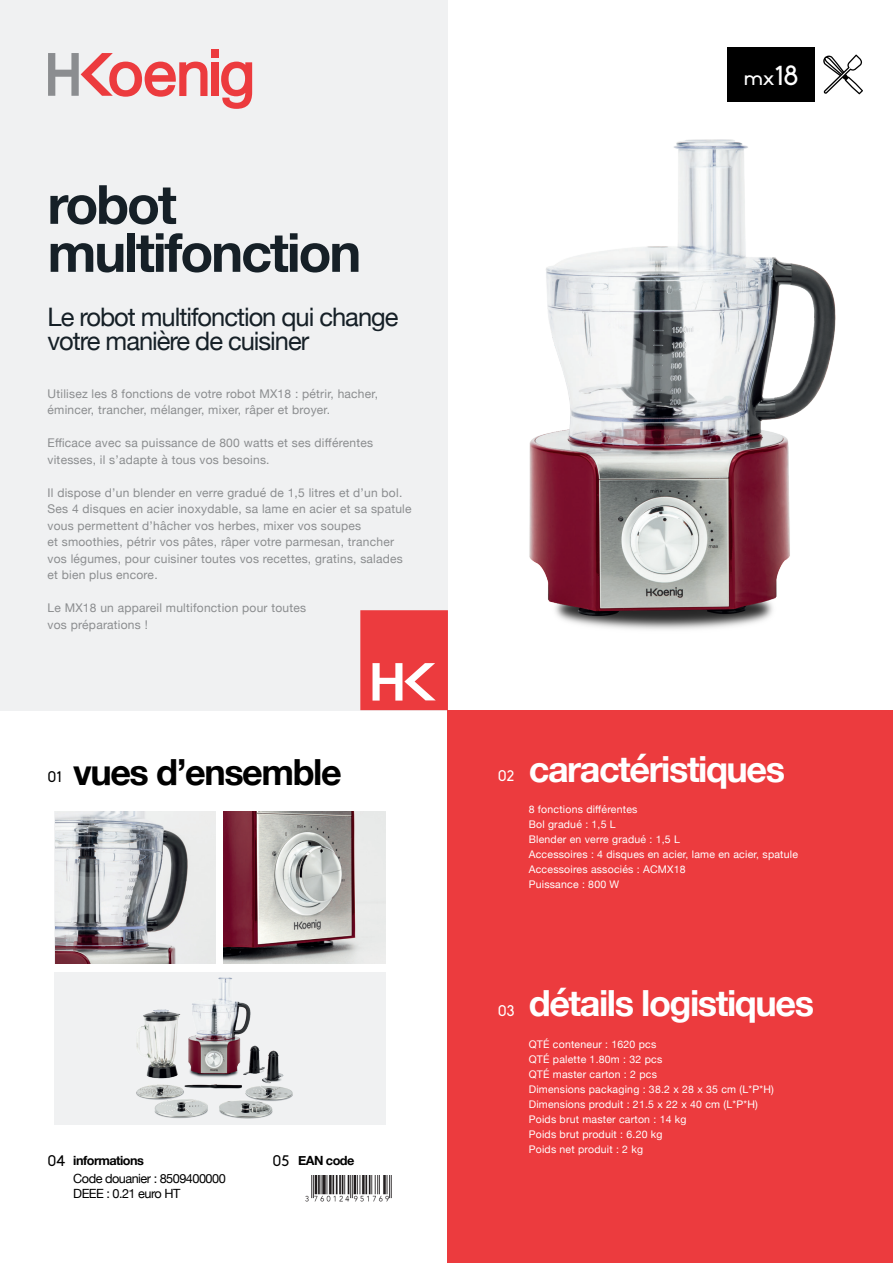
<style>
.page{position:relative;width:893px;height:1263px;background:#fff}
.page>*{position:absolute;margin:0;border:0;box-sizing:border-box;transform-origin:0 0}
.t1{font:700 54px/48px "Helvetica Neue";letter-spacing:-.04em;color:#162027}
.t2{font:700 36px "Helvetica Neue";letter-spacing:-.04em;color:#fff}
.t3{font:700 36px "Helvetica Neue";letter-spacing:-.04em;color:#000}
.t4{font:25.5px/24px "Helvetica Neue";letter-spacing:-.04em;color:#162027}
.t5{font:21px "Biko";color:#fff}
.t6{font:15px "Biko";color:#000}
.t7{font:15px "Biko";color:#fff}
.t8{font:12.75px/18px "Helvetica Neue";letter-spacing:-.04em;color:#000}
.t9{font:700 12.75px "Helvetica Neue";letter-spacing:-.04em;color:#000}
.t10{font:12px/16.5px "Helvetica Neue";letter-spacing:.02em;color:#8b8d8f}
.t11{font:10.5px "Helvetica Neue";letter-spacing:.02em;color:#fff}
.s1{font-size:27px}
.s2{font-weight:700}
</style>
<div class="page">
<div style="left:0;top:0;width:448px;height:710px;background:#f0f1f2"></div>
<div style="left:448px;top:710px;width:445px;height:553px;background:#ec3b3e"></div>
<div style="left:727px;top:48px;width:88px;height:54px;background:#000"></div>
<svg style="left:823px;top:55px;width:40px;height:39px"></svg>
<svg style="left:360px;top:610px;width:88px;height:100px;background:#ee5a5c"></svg>
<div style="left:211px;top:49px;width:7px;height:8px;background:#ec3b3e"></div>
<div style="left:211px;top:62px;width:7px;height:34px;background:#ec3b3e"></div>
<svg style="left:48px;top:53px;width:159px;height:44px"></svg>
<svg style="left:221px;top:62px;width:31px;height:47px"></svg>
<img style="left:305px;top:1175px;width:87px;height:27px">
<img style="left:399px;top:139px;width:437px;height:515px">
<div style="left:54px;top:972px;width:332px;height:152px;background:#f0f1f2"></div>
<img style="left:136px;top:977px;width:157px;height:142px">
<img style="left:55px;top:811px;width:161px;height:152px">
<img style="left:224px;top:811px;width:162px;height:152px">
<p class="t1" style="left:48px;top:182px;width:315px">robot multifonction</p>
<p class="t4" style="left:48px;top:307px;width:352px">Le robot multifonction qui change votre manière de cuisiner</p>
<p class="t10" style="left:48px;top:386px;width:332px">Utilisez les 8 fonctions de votre robot MX18 : pétrir, hacher, émincer, trancher, mélanger, mixer, râper et broyer.</p>
<p class="t10" style="left:48px;top:435px;width:327px">Efficace avec sa puissance de 800 watts et ses différentes vitesses, il s’adapte à tous vos besoins.</p>
<p class="t10" style="left:48px;top:485px;width:366px">Il dispose d’un blender en verre gradué de 1,5 litres et d’un bol.<br>Ses 4 disques en acier inoxydable, sa lame en acier et sa spatule vous permettent d’hâcher vos herbes, mixer vos soupes<br>et smoothies, pétrir vos pâtes, râper votre parmesan, trancher vos légumes, pour cuisiner toutes vos recettes, gratins, salades et bien plus encore.</p>
<p class="t10" style="left:48px;top:600px;width:260px">Le MX18 un appareil multifonction pour toutes vos préparations !</p>
<p class="t5" style="left:744px;top:66px;width:56px">mx<span class="s1">18</span></p>
<p class="t3" style="left:73px;top:743px;width:270px">vues d’ensemble</p>
<p class="t6" style="left:48px;top:769px;width:16px">01</p>
<p class="t7" style="left:498px;top:768px;width:18px">02</p>
<p class="t2" style="left:529px;top:741px;width:258px">caractéristiques</p>
<p class="t11" style="left:529px;top:802px;width:110px">8 fonctions différentes</p>
<p class="t11" style="left:529px;top:817px;width:89px">Bol gradué : 1,5 L</p>
<p class="t11" style="left:529px;top:832px;width:153px">Blender en verre gradué : 1,5 L</p>
<p class="t11" style="left:529px;top:847px;width:271px">Accessoires : 4 disques en acier, lame en acier, spatule</p>
<p class="t11" style="left:529px;top:862px;width:158px">Accessoires associés : ACMX18</p>
<p class="t11" style="left:529px;top:877px;width:92px">Puissance : 800 W</p>
<p class="t6" style="left:48px;top:1152px;width:19px">04</p>
<p class="t6" style="left:272px;top:1152px;width:18px">05</p>
<p class="t8" style="left:73px;top:1152px;width:154px"><span class="s2">informations<br></span>Code douanier : 8509400000</p>
<p class="t8" style="left:73px;top:1185px;width:109px">DEEE : 0.21 euro HT</p>
<p class="t9" style="left:298px;top:1150px;width:58px">EAN code</p>
<p class="t7" style="left:498px;top:1002px;width:18px">03</p>
<p class="t2" style="left:529px;top:975px;width:287px">détails logistiques</p>
<p class="t11" style="left:529px;top:1036px;width:129px">QTÉ conteneur : 1620 pcs</p>
<p class="t11" style="left:529px;top:1051px;width:135px">QTÉ palette 1.80m : 32 pcs</p>
<p class="t11" style="left:529px;top:1066px;width:130px">QTÉ master carton : 2 pcs</p>
<p class="t11" style="left:529px;top:1081px;width:247px">Dimensions packaging : 38.2 x 28 x 35 cm (L*P*H)</p>
<p class="t11" style="left:529px;top:1096px;width:231px">Dimensions produit : 21.5 x 22 x 40 cm (L*P*H)</p>
<p class="t11" style="left:529px;top:1111px;width:159px">Poids brut master carton : 14 kg</p>
<p class="t11" style="left:529px;top:1126px;width:135px">Poids brut produit : 6.20 kg</p>
<p class="t11" style="left:529px;top:1141px;width:116px">Poids net produit : 2 kg</p>
</div>
